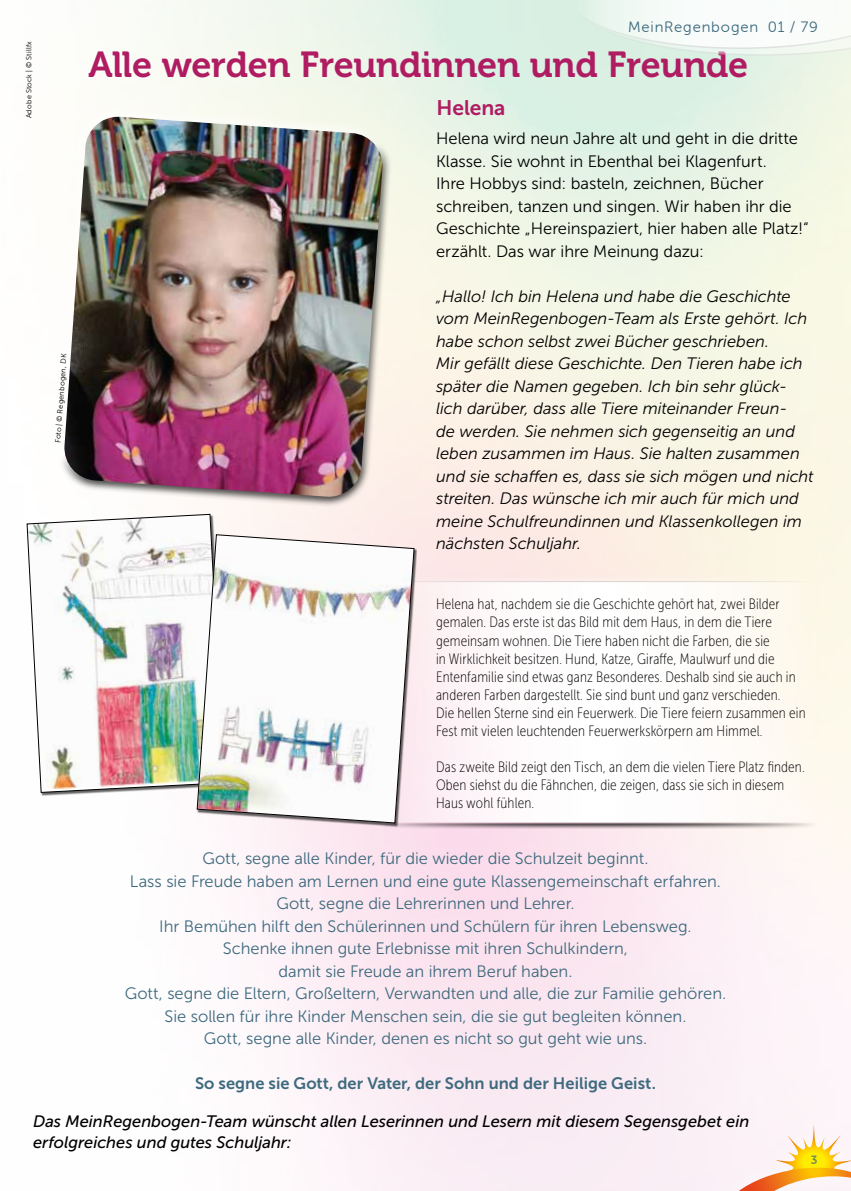
<style>
.page{position:relative;width:851px;height:1191px;background:#fff}
.page>*{position:absolute;margin:0;border:0;box-sizing:border-box;transform-origin:0 0}
.t1{font:36px "Museo 700";letter-spacing:-.01em;color:#af1c62}
.t2{font:21px "Museo Sans 700";color:#af1c62}
.t3{font:16.5px/22.5px "Museo Sans 300";color:#3e6a7e;text-align:center}
.t4{font:italic 16.5px/22.5px "Museo Sans 300";color:#000}
.t5{font:16.5px/22.5px "Museo Sans 300";color:#000}
.t6{font:italic 16.5px/21px "Museo Sans 500";color:#000}
.t7{font:16.5px "Museo Sans 700";color:#3e6a7e}
.t8{font:15px/18px "Museo Sans Cond 100";letter-spacing:.01em;color:#000}
.t9{font:15px "Museo Sans Rounded 300";letter-spacing:.055em;color:#3e6a7e}
.t10{font:12px "Museo Sans Rounded 700";color:#3e6a7e}
.t11{font:7.5px "Museo Sans Rounded 300";letter-spacing:.03em;color:#000}
</style>
<div class="page">
<div style="left:711px;top:1113px;width:139px;height:78px;background:#fbf1f6"></div>
<svg style="left:739px;top:1125px;width:111px;height:66px"></svg>
<svg style="left:51px;top:101px;width:336px;height:210px;fill:#fafbf2"></svg>
<svg style="left:56px;top:120px;width:341px;height:393px"></svg>
<img style="left:63px;top:117px;width:320px;height:381px">
<img style="left:26px;top:513px;width:199px;height:280px">
<div style="left:369px;top:577px;width:455px;height:253px;background:#000;opacity:.75"></div>
<div style="left:374px;top:581px;width:443px;height:242px;background:#fff;border:1px solid #dadada"></div>
<div style="left:197px;top:535px;width:220px;height:292px;background:#000;opacity:.6"></div>
<img style="left:196px;top:534px;width:219px;height:289px">
<svg style="left:570px;top:0;width:280px;height:56px"></svg>
<p class="t11" style="left:25px;top:118px;width:79px;rotate:-90deg">Adobe Stock | © Stillfx</p>
<p class="t11" style="left:54px;top:443px;width:91px;rotate:-86deg">Foto | © Regenbogen, DK</p>
<p class="t9" style="left:628px;top:18px;width:191px">MeinRegenbogen 01 / 79</p>
<h1 class="t1" style="left:88px;top:44px;width:661px">Alle werden Freundinnen und Freunde</h1>
<h2 class="t2" style="left:436px;top:96px;width:70px">Helena</h2>
<p class="t5" style="left:436px;top:127px;width:374px">Helena wird neun Jahre alt und geht in die dritte Klasse. Sie wohnt in Ebenthal bei Klagenfurt.<br>Ihre Hobbys sind: basteln, zeichnen, Bücher schreiben, tanzen und singen. Wir haben ihr die Geschichte „Hereinspaziert, hier haben alle Platz!“ erzählt. Das war ihre Meinung dazu:</p>
<p class="t4" style="left:436px;top:285px;width:379px">„Hallo! Ich bin Helena und habe die Geschichte vom MeinRegenbogen-Team als Erste gehört. Ich habe schon selbst zwei Bücher geschrieben.<br>Mir gefällt diese Geschichte. Den Tieren habe ich später die Namen gegeben. Ich bin sehr glück&shy;lich darüber, dass alle Tiere miteinander Freun-<br>de werden. Sie nehmen sich gegenseitig an und leben zusammen im Haus. Sie halten zusammen und sie schaffen es, dass sie sich mögen und nicht streiten. Das wünsche ich mir auch für mich und meine Schulfreundinnen und Klassenkollegen im nächsten Schuljahr.</p>
<p class="t8" style="left:436px;top:595px;width:371px">Helena hat, nachdem sie die Geschichte gehört hat, zwei Bilder gemalen. Das erste ist das Bild mit dem Haus, in dem die Tiere gemeinsam wohnen. Die Tiere haben nicht die Farben, die sie<br>in Wirklichkeit besitzen. Hund, Katze, Giraffe, Maulwurf und die Entenfamilie sind etwas ganz Besonderes. Deshalb sind sie auch in anderen Farben dargestellt. Sie sind bunt und ganz verschieden.<br>Die hellen Sterne sind ein Feuerwerk. Die Tiere feiern zusammen ein Fest mit vielen leuchtenden Feuerwerkskörpern am Himmel.</p>
<p class="t8" style="left:436px;top:757px;width:370px">Das zweite Bild zeigt den Tisch, an dem die vielen Tiere Platz finden.<br>Oben siehst du die Fähnchen, die zeigen, dass sie sich in diesem<br>Haus wohl fühlen.</p>
<p class="t3" style="left:125px;top:847px;width:603px">Gott, segne alle Kinder, für die wieder die Schulzeit beginnt.<br>Lass sie Freude haben am Lernen und eine gute Klassengemeinschaft erfahren.<br>Gott, segne die Lehrerinnen und Lehrer.<br>Ihr Bemühen hilft den Schülerinnen und Schülern für ihren Lebensweg.<br>Schenke ihnen gute Erlebnisse mit ihren Schulkindern,<br>damit sie Freude an ihrem Beruf haben.<br>Gott, segne die Eltern, Großeltern, Verwandten und alle, die zur Familie gehören.<br>Sie sollen für ihre Kinder Menschen sein, die sie gut begleiten können.<br>Gott, segne alle Kinder, denen es nicht so gut geht wie uns.</p>
<p class="t7" style="left:195px;top:1074px;width:462px">So segne sie Gott, der Vater, der Sohn und der Heilige Geist.</p>
<p class="t6" style="left:33px;top:1111px;width:717px">Das MeinRegenbogen-Team wünscht allen Leserinnen und Lesern mit diesem Segensgebet ein erfolgreiches und gutes Schuljahr:</p>
<p class="t10" style="left:810px;top:1152px;width:8px">3</p>
</div>
